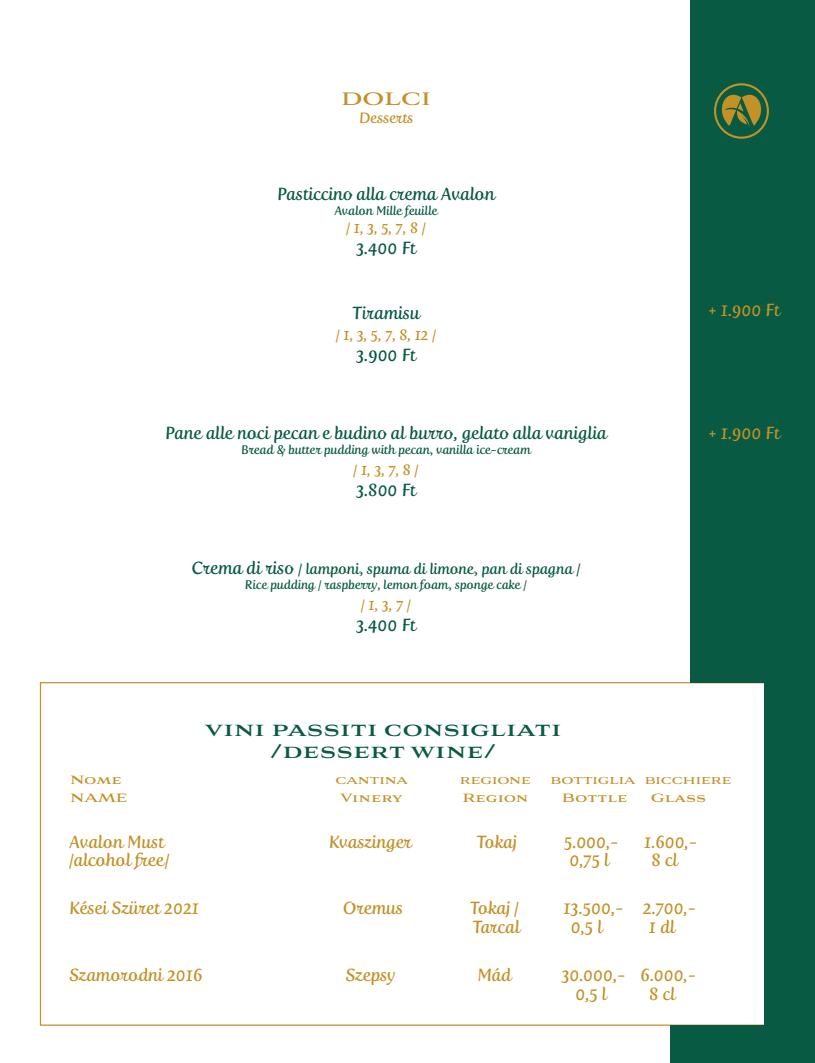
<style>
.page{position:relative;width:815px;height:1063px;background:#fff}
.page>*{position:absolute;margin:0;border:0;box-sizing:border-box;transform-origin:0 0}
.t1{font:700 25px "Aviano";color:#085a43}
.t2{font:700 22.5px "Aviano";color:#c39126}
.t3{font:17.5px/18.8px "Fertigo Pro Script";color:#c39126}
.t4{font:17.5px "Fertigo Pro Script";color:#085a43}
.t5{font:15px "Fertigo Pro Script";color:#c39126}
.t6{font:15px "Fertigo Pro Script";color:#085a43}
.t7{font:700 15px "Aviano";color:#c39126}
.t8{font:12.5px "Fertigo Pro Script";color:#085a43}
.t9{font:700 12.5px "Aviano";color:#c39126}
.s1{font-size:17.5px}
</style>
<div class="page">
<hr style="left:0;top:0;width:1px;height:1063px;background:#085a43">
<div style="left:691px;top:0;width:124px;height:682px;background:#085a43"></div>
<svg style="left:714px;top:83px;width:55px;height:56px"></svg>
<div style="left:671px;top:1026px;width:124px;height:37px;background:#085a43"></div>
<div style="left:765px;top:371px;width:50px;height:692px;background:#085a43"></div>
<p class="t2" style="left:341px;top:88px;width:91px">DOLCI</p>
<p class="t5" style="left:359px;top:110px;width:56px">Desserts</p>
<p class="t4" style="left:277px;top:184px;width:219px">Pasticcino alla crema Avalon</p>
<p class="t8" style="left:334px;top:204px;width:105px">Avalon Mille feuille</p>
<p class="t5" style="left:346px;top:219px;width:81px">/ 1, 3, 5, 7, 8 /</p>
<p class="t4" style="left:356px;top:238px;width:61px">3.400 Ft</p>
<p class="t4" style="left:352px;top:302px;width:69px">Tiramisu</p>
<p class="t5" style="left:336px;top:326px;width:102px">/ 1, 3, 5, 7, 8, 12 /</p>
<p class="t4" style="left:356px;top:344px;width:61px">3.900 Ft</p>
<p class="t4" style="left:165px;top:423px;width:443px">Pane alle noci pecan e budino al burro, gelato alla vaniglia</p>
<p class="t8" style="left:241px;top:442px;width:291px">Bread &amp; butter pudding with pecan, vanilla ice-cream</p>
<p class="t5" style="left:353px;top:461px;width:67px">/ 1, 3, 7, 8 /</p>
<p class="t4" style="left:356px;top:480px;width:61px">3.800 Ft</p>
<p class="t6" style="left:191px;top:560px;width:391px"><span class="s1">Crema di riso</span> / lamponi, spuma di limone, pan di spagna /</p>
<p class="t8" style="left:245px;top:577px;width:284px">Rice pudding / raspberry, lemon foam, sponge cake /</p>
<p class="t5" style="left:361px;top:596px;width:52px">/ 1, 3, 7 /</p>
<p class="t4" style="left:356px;top:615px;width:61px">3.400 Ft</p>
<p class="t1" style="left:205px;top:716px;width:358px">vini passiti consigliati</p>
<p class="t1" style="left:270px;top:739px;width:228px">/dessert wine/</p>
<p class="t3" style="left:708px;top:301px;width:73px">+ 1.900 Ft</p>
<p class="t3" style="left:708px;top:423px;width:73px">+ 1.900 Ft</p>
<p class="t7" style="left:70px;top:772px;width:53px">Nome</p>
<p class="t9" style="left:336px;top:774px;width:74px">CANTINA</p>
<p class="t9" style="left:460px;top:774px;width:73px">REGIONE</p>
<p class="t9" style="left:551px;top:774px;width:182px">BOTTIGLIA BICCHIERE</p>
<p class="t7" style="left:70px;top:790px;width:59px">NAME</p>
<p class="t7" style="left:341px;top:790px;width:64px">Vinery</p>
<p class="t7" style="left:463px;top:790px;width:67px">Region</p>
<p class="t7" style="left:562px;top:790px;width:67px">Bottle</p>
<p class="t7" style="left:651px;top:790px;width:57px">Glass</p>
<p class="t3" style="left:69px;top:832px;width:96px">Avalon Must</p>
<p class="t3" style="left:329px;top:832px;width:84px">Kvaszinger</p>
<p class="t3" style="left:476px;top:832px;width:43px">Tokaj</p>
<p class="t3" style="left:564px;top:832px;width:56px">5.000,-</p>
<p class="t3" style="left:644px;top:832px;width:54px">1.600,-</p>
<p class="t3" style="left:69px;top:851px;width:102px">/alcohol free/</p>
<p class="t3" style="left:570px;top:851px;width:41px">0,75 l</p>
<p class="t3" style="left:652px;top:851px;width:28px">8 cl</p>
<p class="t3" style="left:69px;top:899px;width:131px">Kései Szüret 2021</p>
<p class="t3" style="left:343px;top:899px;width:62px">Oremus</p>
<p class="t3" style="left:470px;top:899px;width:51px">Tokaj /</p>
<p class="t3" style="left:563px;top:899px;width:134px">13.500,- 2.700,-</p>
<p class="t3" style="left:472px;top:918px;width:49px">Tarcal</p>
<p class="t3" style="left:571px;top:918px;width:33px">0,5 l</p>
<p class="t3" style="left:649px;top:918px;width:28px">1 dl</p>
<p class="t3" style="left:69px;top:966px;width:135px">Szamorodni 2016</p>
<p class="t3" style="left:345px;top:966px;width:52px">Szepsy</p>
<p class="t3" style="left:477px;top:966px;width:35px">Mád</p>
<p class="t3" style="left:575px;top:966px;width:122px;text-indent:-14px">30.000,- 6.000,-<br>0,5 l</p>
<p class="t3" style="left:649px;top:985px;width:28px">8 cl</p>
</div>
